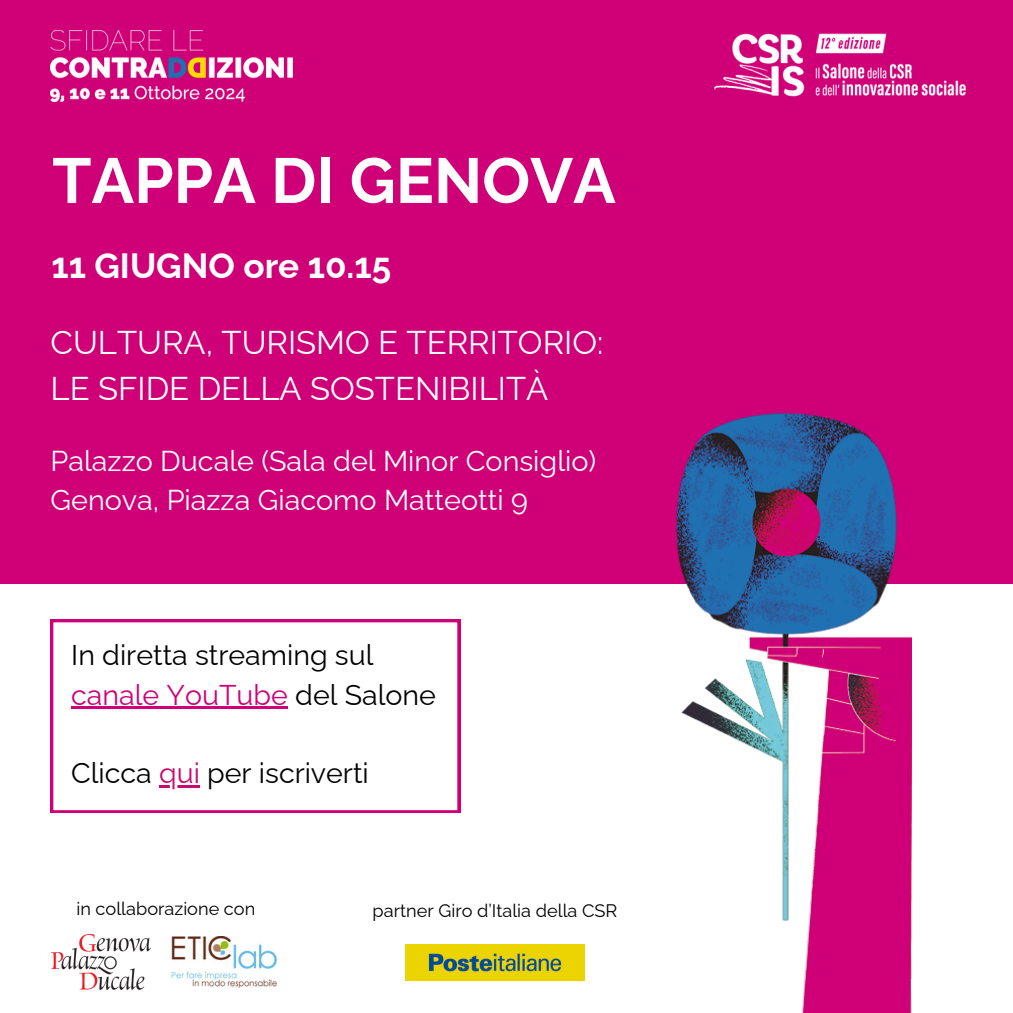
<style>
.page{position:relative;width:1013px;height:1013px;background:#fff}
.page>*{position:absolute;margin:0;border:0;box-sizing:border-box;transform-origin:0 0}
.t1{font:700 63.38px "Raleway";color:#fff}
.t2{font:700 35.12px "Raleway";color:#fff}
.t3{font:32.88px/46px "Raleway";color:#fff}
.t4{font:28.75px/39.4px "Raleway";color:#fff}
.t5{font:28.62px/39.4px "Raleway";color:#000}
.t6{font:18.12px "Raleway";color:#000}
.s1{color:#cf0077}
.s2{color:#ca096e}
</style>
<div class="page">
<div style="left:0;top:0;width:1012px;height:583px;background:#cf0077"></div>
<img style="left:671px;top:413px;width:240px;height:599px">
<img style="left:51px;top:30px;width:241px;height:71px">
<img style="left:714px;top:33px;width:252px;height:64px">
<img style="left:406px;top:944px;width:178px;height:36px">
<img style="left:171px;top:936px;width:105px;height:51px">
<svg style="left:51px;top:619px;width:409px;height:193px"></svg>
<img style="left:52px;top:934px;width:99px;height:55px">
<hr style="left:71px;top:706px;width:217px;height:3px;background:#cf0077">
<hr style="left:159px;top:785px;width:41px;height:3px;background:#ca096e">
<h4 class="t1" style="left:52px;top:143px;width:565px">TAPPA DI GENOVA</h4>
<p class="t2" style="left:51px;top:245px;width:341px">11 GIUGNO ore 10.15</p>
<h4 class="t3" style="left:51px;top:319px;width:554px">CULTURA, TURISMO E TERRITORIO:<br>LE SFIDE DELLA SOSTENIBILITÀ</h4>
<p class="t4" style="left:51px;top:441px;width:547px">Palazzo Ducale (Sala del Minor Consiglio)<br>Genova, Piazza Giacomo Matteotti 9</p>
<p class="t5" style="left:71px;top:635px;width:366px">In diretta streaming sul <span class="s1">canale YouTube</span> del Salone</p>
<p class="t5" style="left:71px;top:753px;width:299px">Clicca <span class="s2">qui</span> per iscriverti</p>
<p class="t6" style="left:76px;top:898px;width:180px">in collaborazione con</p>
<p class="t6" style="left:372px;top:900px;width:246px">partner Giro d’Italia della CSR</p>
</div>
